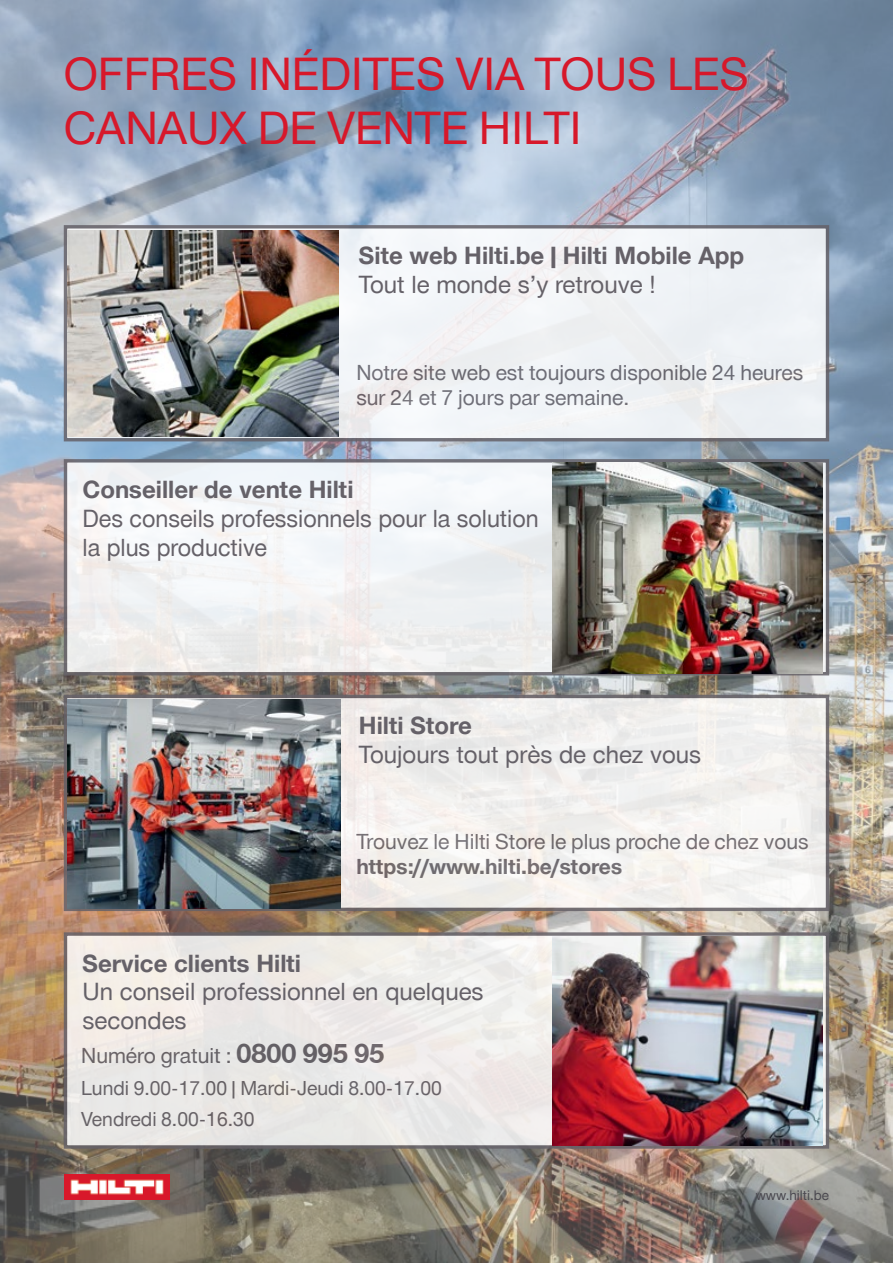
<style>
.page{position:relative;width:893px;height:1263px;background:#fff}
.page>*{position:absolute;margin:0;border:0;box-sizing:border-box;transform-origin:0 0}
.t1{font:45px/54px "Hilti";color:#d7182a}
.t2{font:24px/28.8px "Hilti";color:#656168}
.t3{font:700 24px "Hilti";color:#656168}
.t4{font:21px/25.2px "Hilti";color:#656168}
.t5{font:700 21px "Hilti";color:#656168}
.t6{font:19.5px/31.8px "Hilti";color:#656168}
.t7{font:13.5px "Hilti";color:#4b4950}
.s1{font-weight:700;font-size:27px}
</style>
<div class="page">
<img style="left:0;top:1px;width:893px;height:1262px">
<div style="left:64px;top:459px;width:765px;height:216px;background:linear-gradient(to bottom,#f4f8fc,#edeceb);border:3px solid #656168"></div>
<img style="left:553px;top:463px;width:270px;height:210px">
<div style="left:65px;top:696px;width:762px;height:213px;background:#f2f0ee"></div>
<div style="left:64px;top:695px;width:765px;height:216px;border:3px solid #656168"></div>
<img style="left:67px;top:699px;width:273px;height:210px">
<div style="left:65px;top:934px;width:762px;height:213px;background:#eceae7"></div>
<div style="left:64px;top:932px;width:765px;height:217px;border:3px solid #656168"></div>
<img style="left:553px;top:936px;width:270px;height:209px">
<div style="left:65px;top:227px;width:762px;height:213px;background:#f0f3f6"></div>
<div style="left:64px;top:225px;width:765px;height:216px;border:3px solid #656168"></div>
<img style="left:67px;top:230px;width:272px;height:207px">
<img style="left:64px;top:1175px;width:106px;height:25px">
<h1 class="t1" style="left:64px;top:48px;width:686px">OFFRES INÉDITES VIA TOUS LES<br>CANAUX DE VENTE HILTI</h1>
<p class="t3" style="left:359px;top:242px;width:387px">Site web Hilti.be | Hilti Mobile App</p>
<p class="t2" style="left:359px;top:271px;width:298px">Tout le monde s’y retrouve !</p>
<p class="t4" style="left:356px;top:360px;width:448px">Notre site web est toujours disponible 24 heures sur 24 et 7 jours par semaine.</p>
<p class="t3" style="left:83px;top:476px;width:273px">Conseiller de vente Hilti</p>
<p class="t2" style="left:83px;top:505px;width:458px">Des conseils professionnels pour la solution la plus productive</p>
<p class="t3" style="left:359px;top:712px;width:114px">Hilti Store</p>
<p class="t2" style="left:359px;top:740px;width:344px">Toujours tout près de chez vous</p>
<p class="t4" style="left:356px;top:829px;width:454px">Trouvez le Hilti Store le plus proche de chez vous</p>
<p class="t5" style="left:356px;top:855px;width:267px">https://www.hilti.be/stores</p>
<p class="t3" style="left:83px;top:949px;width:220px">Service clients Hilti</p>
<p class="t2" style="left:83px;top:978px;width:402px">Un conseil professionnel en quelques secondes</p>
<p class="t4" style="left:81px;top:1043px;width:305px">Numéro gratuit : <span class="s1">0800 995 95</span></p>
<p class="t6" style="left:81px;top:1072px;width:362px">Lundi 9.00-17.00 | Mardi-Jeudi 8.00-17.00<br>Vendredi 8.00-16.30</p>
<p class="t7" style="left:756px;top:1187px;width:75px">www.hilti.be</p>
</div>
